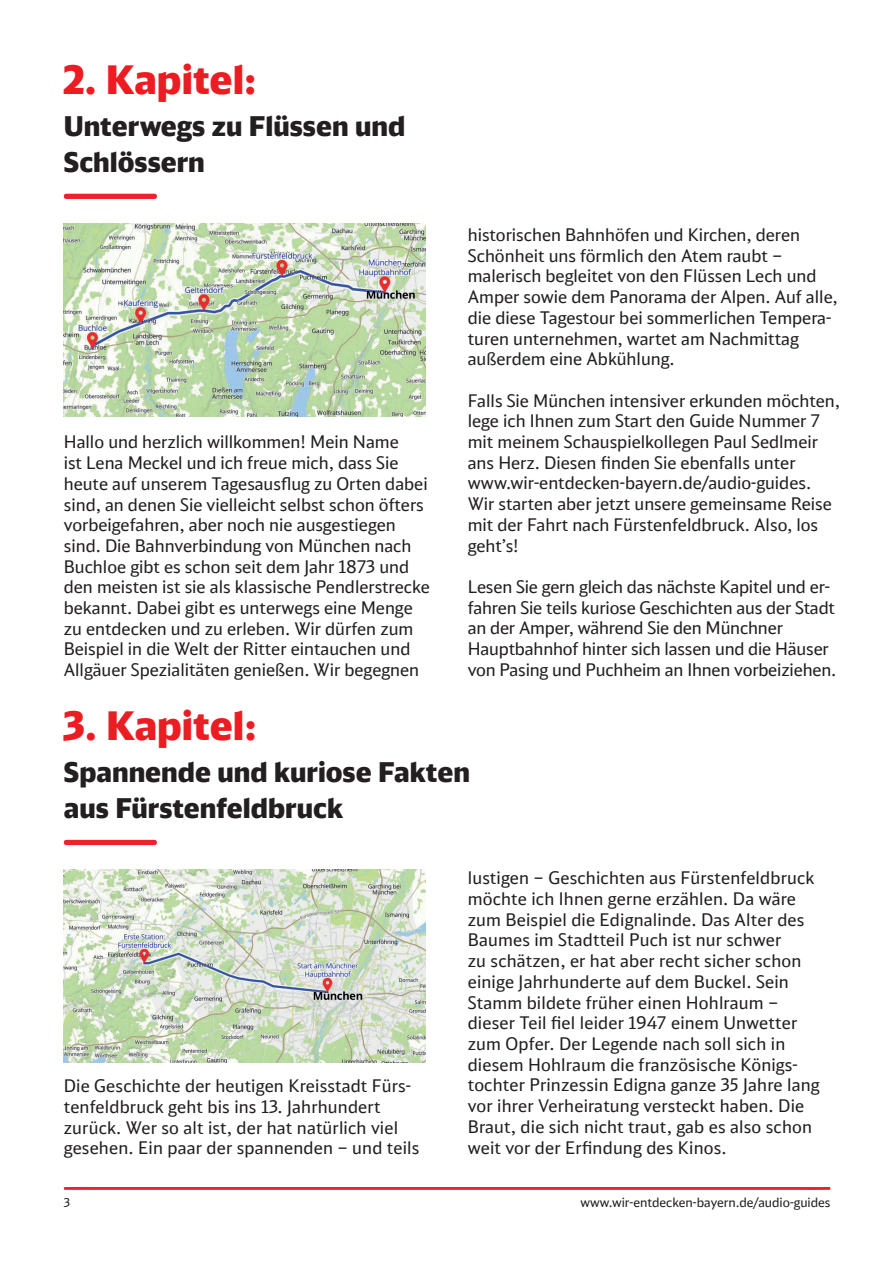
<style>
.page{position:relative;width:893px;height:1263px;background:#fff}
.page>*{position:absolute;margin:0;border:0;box-sizing:border-box;transform-origin:0 0}
.t1{font:900 39px "DB Head";color:#eb1d23}
.t2{font:900 27px/36px "DB Head";color:#231f20}
.t3{font:17.25px/20.7px "DB Head";color:#231f20}
.t4{font:12.75px "DB Head";color:#231f20}
.t5{font:12px "DB Head";color:#231f20}
</style>
<div class="page">
<svg style="left:63px;top:1187px;width:768px;height:3px;background:#ee2b34"></svg>
<img style="left:64px;top:223px;width:361px;height:194px">
<img style="left:64px;top:869px;width:361px;height:194px">
<svg style="left:63px;top:194px;width:94px;height:5px"></svg>
<svg style="left:63px;top:840px;width:94px;height:5px"></svg>
<h1 class="t1" style="left:64px;top:54px;width:194px">2. Kapitel:</h1>
<h2 class="t2" style="left:64px;top:107px;width:343px">Unterwegs zu Flüssen und<br>Schlössern</h2>
<p class="t3" style="left:64px;top:431px;width:368px">Hallo und herzlich willkommen! Mein Name<br>ist Lena Meckel und ich freue mich, dass Sie heute auf unserem Tagesausflug zu Orten dabei sind, an denen Sie vielleicht selbst schon öfters vorbeigefahren, aber noch nie ausgestiegen sind. Die Bahnverbindung von München nach Buchloe gibt es schon seit dem Jahr 1873 und den meisten ist sie als klassische Pendlerstrecke bekannt. Dabei gibt es unterwegs eine Menge zu entdecken und zu erleben. Wir dürfen zum Beispiel in die Welt der Ritter eintauchen und Allgäuer Spezialitäten genießen. Wir begegnen</p>
<p class="t3" style="left:468px;top:224px;width:372px">historischen Bahnhöfen und Kirchen, deren Schönheit uns förmlich den Atem raubt – malerisch begleitet von den Flüssen Lech und Amper sowie dem Panorama der Alpen. Auf alle, die diese Tagestour bei sommerlichen Tempera&shy;turen unternehmen, wartet am Nachmittag außerdem eine Abkühlung.</p>
<p class="t3" style="left:468px;top:390px;width:374px">Falls Sie München intensiver erkunden möchten, lege ich Ihnen zum Start den Guide Nummer 7 mit meinem Schauspielkollegen Paul Sedlmeir ans Herz. Diesen finden Sie ebenfalls unter www.wir-entdecken-bayern.de/audio-guides.<br>Wir starten aber jetzt unsere gemeinsame Reise mit der Fahrt nach Fürstenfeldbruck. Also, los geht’s!</p>
<p class="t3" style="left:468px;top:576px;width:370px">Lesen Sie gern gleich das nächste Kapitel und er&shy;fahren Sie teils kuriose Geschichten aus der Stadt an der Amper, während Sie den Münchner Hauptbahnhof hinter sich lassen und die Häuser von Pasing und Puchheim an Ihnen vorbeiziehen.</p>
<h1 class="t1" style="left:64px;top:700px;width:194px">3. Kapitel:</h1>
<h2 class="t2" style="left:64px;top:753px;width:408px">Spannende und kuriose Fakten aus Fürstenfeldbruck</h2>
<p class="t3" style="left:64px;top:1075px;width:357px">Die Geschichte der heutigen Kreisstadt Fürs&shy;tenfeldbruck geht bis ins 13. Jahrhundert zurück. Wer so alt ist, der hat natürlich viel gesehen. Ein paar der spannenden – und teils</p>
<p class="t3" style="left:468px;top:867px;width:353px">lustigen – Geschichten aus Fürstenfeldbruck möchte ich Ihnen gerne erzählen. Da wäre zum Beispiel die Edignalinde. Das Alter des Baumes im Stadtteil Puch ist nur schwer<br>zu schätzen, er hat aber recht sicher schon einige Jahrhunderte auf dem Buckel. Sein Stamm bildete früher einen Hohlraum – dieser Teil fiel leider 1947 einem Unwetter zum Opfer. Der Legende nach soll sich in diesem Hohlraum die französische Königs&shy;tochter Prinzessin Edigna ganze 35 Jahre lang vor ihrer Verheiratung versteckt haben. Die Braut, die sich nicht traut, gab es also schon weit vor der Erfindung des Kinos.</p>
<p class="t5" style="left:64px;top:1195px;width:8px">3</p>
<p class="t4" style="left:580px;top:1195px;width:252px">www.wir-entdecken-bayern.de/audio-guides</p>
</div>
